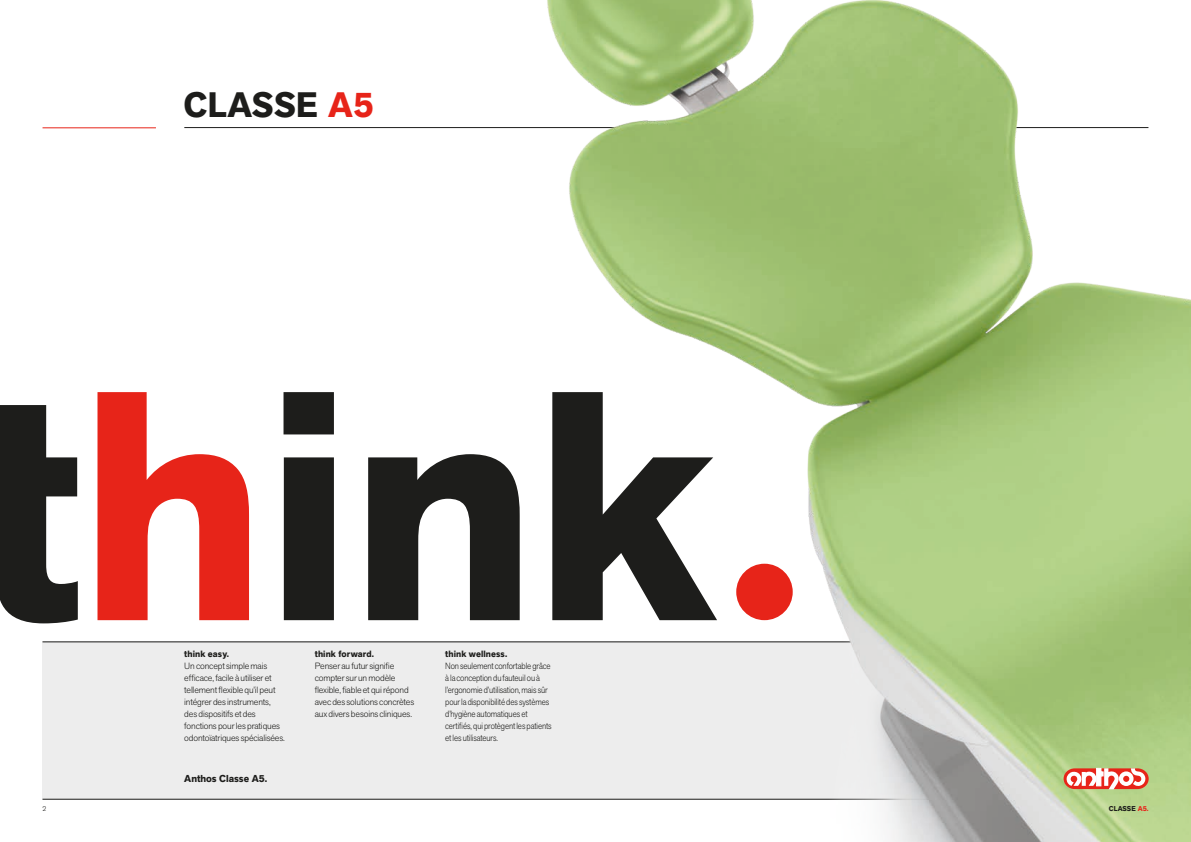
<style>
.page{position:relative;width:1191px;height:842px;background:#fff}
.page>*{position:absolute;margin:0;border:0;box-sizing:border-box;transform-origin:0 0}
.t1{font:700 323px "Akzid Grtsk Next";color:#1d1d1b}
.t2{font:700 35px "Akzid Grtsk Next";letter-spacing:.01em;color:#1d1d1b}
.t3{font:700 10px "Akzid Grtsk Next";color:#1d1d1b}
.t4{font:300 9px/12px "Akzid Grtsk Next";letter-spacing:-.015em;color:#1d1d1b}
.t5{font:300 9px/12px "Akzid Grtsk Next";letter-spacing:-.015em;color:#1d1d1b;scale:.9 1}
.t6{font:700 9px "Akzid Grtsk Next";letter-spacing:.01em;color:#1d1d1b}
.t7{font:700 7px "Akzid Grtsk Next";letter-spacing:.01em;color:#1d1d1b}
.t8{font:300 7px "Akzid Grtsk Next";color:#1d1d1b}
.s1{color:#e72419}
.s2{color:#fff}
</style>
<div class="page">
<hr style="left:184px;top:127px;width:964px;height:1px;background:#1d1d1b">
<div style="left:43px;top:642px;width:1105px;height:158px;background:#ededed"></div>
<hr style="left:43px;top:799px;width:1105px;height:1px;background:#1d1d1b">
<hr style="left:43px;top:642px;width:862px;height:1px;background:#1d1d1b">
<img style="left:382px;top:0;width:809px;height:842px">
<hr style="left:43px;top:128px;width:113px;height:1px;background:#e72419">
<svg style="left:1063px;top:768px;width:85px;height:21px;background:#ed9187"></svg>
<div style="left:736px;top:564px;width:56px;height:56px;background:#e72419;border-radius:50%"></div>
<h2 class="t2" style="left:184px;top:82px;width:201px">CLASSE <span class="s1">A5</span><span class="s2">.</span></h2>
<h1 class="t1" style="left:-30px;top:298px;width:748px">t<span class="s1">h</span>ink</h1>
<p class="t6" style="left:184px;top:648px;width:46px">think easy.</p>
<p class="t4" style="left:184px;top:660px;width:102px">Un concept simple mais efficace, facile à utiliser et tellement flexible qu’il peut intégrer des instruments, des dispositifs et des fonctions pour les pratiques odontoïatriques spécialisées.</p>
<p class="t3" style="left:184px;top:772px;width:84px">Anthos Classe A5.</p>
<p class="t6" style="left:315px;top:648px;width:61px">think forward.</p>
<p class="t4" style="left:315px;top:660px;width:101px">Penser au futur signifie compter sur un modèle flexible, fiable et qui répond avec des solutions concrètes aux divers besoins cliniques.</p>
<p class="t6" style="left:445px;top:648px;width:64px">think wellness.</p>
<p class="t5" style="left:445px;top:660px;width:120px">Non seulement confortable grâce à la conception du fauteuil ou à l’ergonomie d’utilisation, mais sûr pour la disponibilité des systèmes d’hygiène automatiques et certifiés, qui protègent les patients et les utilisateurs.</p>
<p class="t8" style="left:43px;top:804px;width:5px">2</p>
<p class="t7" style="left:1108px;top:804px;width:41px">CLASSE <span class="s1">A5.</span></p>
</div>
